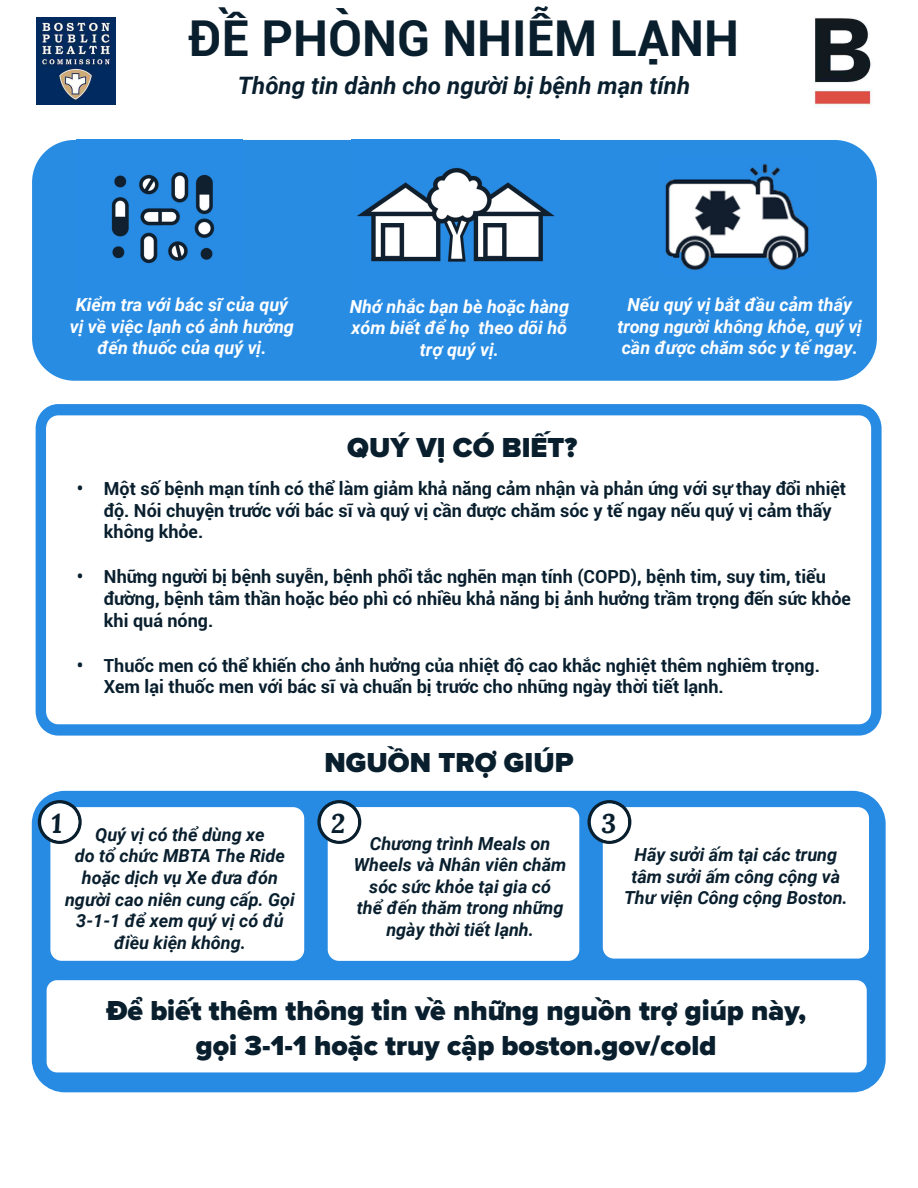
<style>
.page{position:relative;width:918px;height:1188px;background:#fff}
.page>*{position:absolute;margin:0;border:0;box-sizing:border-box;transform-origin:0 0}
.t1{font:700 49.5px "Roboto";color:#091f2e}
.t2{font:900 28.5px/34.2px "Proxima Nova";color:#091f2e;text-align:center}
.t3{font:italic 700 27px "Lora";color:#091f2e}
.t4{font:italic 700 24px "Roboto";color:#091f2e}
.t5{font:700 18px/21.6px "Roboto";color:#091f2e}
.t6{font:italic 700 18px/21.6px "Roboto";color:#091f2e;text-align:center}
.t7{font:italic 700 18px/21.6px "Roboto";color:#fff;text-align:center}
</style>
<div class="page">
<div style="left:32px;top:140px;width:845px;height:241px;background:#298ce3;border-radius:42px"></div>
<img style="left:352px;top:139px;width:208px;height:123px">
<img style="left:76px;top:139px;width:167px;height:125px">
<img style="left:665px;top:163px;width:144px;height:108px">
<img style="left:37px;top:18px;width:79px;height:86px">
<img style="left:814px;top:18px;width:59px;height:90px">
<svg style="left:36px;top:404px;width:846px;height:332px"></svg>
<div style="left:32px;top:791px;width:854px;height:301px;background:#288be3"></div>
<div style="left:40px;top:797px;width:275px;height:174px;background:#288be3"></div>
<div style="left:317px;top:797px;width:273px;height:174px;background:#288be3"></div>
<svg style="left:592px;top:797px;width:287px;height:172px"></svg>
<svg style="left:38px;top:800px;width:271px;height:166px"></svg>
<svg style="left:317px;top:800px;width:314px;height:166px"></svg>
<svg style="left:47px;top:980px;width:820px;height:92px"></svg>
<p class="t1" style="left:189px;top:4px;width:551px">ĐỀ PHÒNG NHIỄM LẠNH</p>
<p class="t4" style="left:238px;top:68px;width:454px">Thông tin dành cho người bị bệnh mạn tính</p>
<p class="t7" style="left:70px;top:293px;width:226px">Kiểm tra với bác sĩ của quý vị về việc lạnh có ảnh hưởng đến thuốc của quý vị.</p>
<p class="t7" style="left:350px;top:295px;width:221px">Nhớ nhắc bạn bè hoặc hàng xóm biết để họ theo dõi hỗ trợ quý vị.</p>
<p class="t7" style="left:618px;top:293px;width:246px">Nếu quý vị bắt đầu cảm thấy trong người không khỏe, quý vị cần được chăm sóc y tế ngay.</p>
<p class="t2" style="left:347px;top:430px;width:232px">QUÝ VỊ CÓ BIẾT?</p>
<p class="t5" style="left:104px;top:477px;width:744px;text-indent:-27px">• Một số bệnh mạn tính có thể làm giảm khả năng cảm nhận và phản ứng với sự thay đổi nhiệt độ. Nói chuyện trước với bác sĩ và quý vị cần được chăm sóc y tế ngay nếu quý vị cảm thấy không khỏe.</p>
<p class="t5" style="left:104px;top:565px;width:748px;text-indent:-27px">• Những người bị bệnh suyễn, bệnh phổi tắc nghẽn mạn tính (COPD), bệnh tim, suy tim, tiểu đường, bệnh tâm thần hoặc béo phì có nhiều khả năng bị ảnh hưởng trầm trọng đến sức khỏe khi quá nóng.</p>
<p class="t5" style="left:104px;top:654px;width:718px;text-indent:-27px">• Thuốc men có thể khiến cho ảnh hưởng của nhiệt độ cao khắc nghiệt thêm nghiêm trọng.<br>Xem lại thuốc men với bác sĩ và chuẩn bị trước cho những ngày thời tiết lạnh.</p>
<p class="t2" style="left:325px;top:746px;width:251px">NGUỒN TRỢ GIÚP</p>
<p class="t3" style="left:52px;top:805px;width:12px">1</p>
<p class="t3" style="left:331px;top:805px;width:16px">2</p>
<p class="t3" style="left:601px;top:805px;width:16px">3</p>
<p class="t6" style="left:95px;top:823px;width:171px">Quý vị có thể dùng xe</p>
<p class="t6" style="left:65px;top:845px;width:231px">do tổ chức MBTA The Ride hoặc dịch vụ Xe đưa đón người cao niên cung cấp. Gọi<br>3-1-1 để xem quý vị có đủ điều kiện không.</p>
<p class="t6" style="left:354px;top:832px;width:214px">Chương trình Meals on<br>Wheels và Nhân viên chăm sóc sức khỏe tại gia có<br>thể đến thăm trong những ngày thời tiết lạnh.</p>
<p class="t6" style="left:624px;top:843px;width:225px">Hãy sưởi ấm tại các trung tâm sưởi ấm công cộng và<br>Thư viện Công cộng Boston.</p>
<p class="t2" style="left:106px;top:994px;width:702px">Để biết thêm thông tin về những nguồn trợ giúp này, gọi 3-1-1 hoặc truy cập boston.gov/cold</p>
</div>
